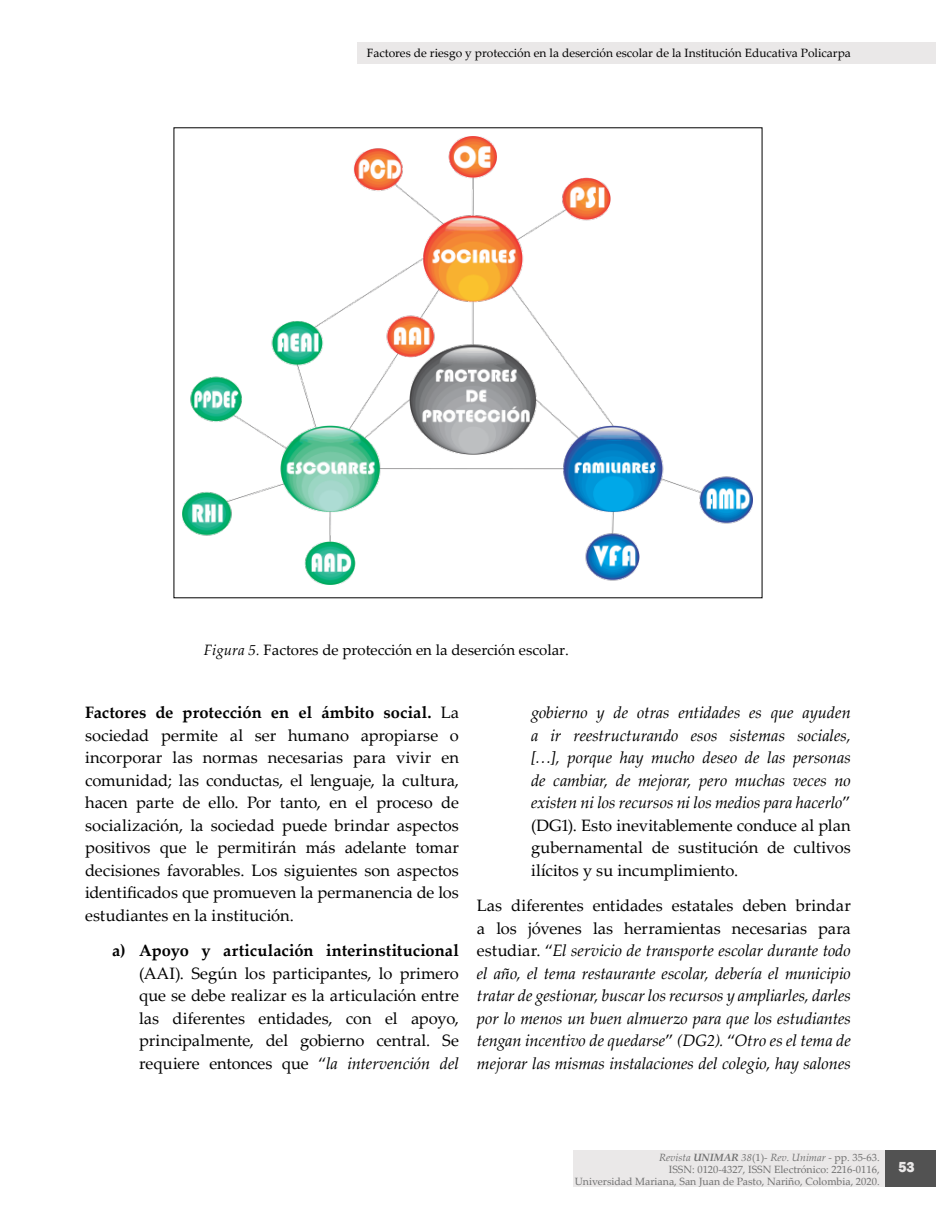
<style>
.page{position:relative;width:936px;height:1208px;background:#fff}
.page>*{position:absolute;margin:0;border:0;box-sizing:border-box;transform-origin:0 0}
.t1{font:italic 16.5px/22.5px "Palatino Linotype";letter-spacing:-.005em;color:#000;text-align:justify}
.t2{font:16.5px/22.5px "Palatino Linotype";color:#000;text-align:justify}
.t3{font:700 16.5px "Palatino Linotype";letter-spacing:.005em;color:#000}
.t4{font:15px "Palatino Linotype";color:#000}
.t5{font:800 15px "Franklin Gothic";color:#eae8e8;scale:.92 1}
.t6{font:12px "Palatino Linotype";color:#000}
.t7{font:10.5px/12px "Palatino Linotype";color:#707070;text-align:right}
.s1{font-style:italic}
.s2{font-weight:700}
.s3{font-style:normal}
.s4{font-weight:700;font-style:italic}
</style>
<div class="page">
<div style="left:357px;top:42px;width:578px;height:22px;background:#eae8e8"></div>
<div style="left:884px;top:1150px;width:51px;height:36px;background:#525252"></div>
<div style="left:573px;top:1150px;width:311px;height:36px;background:#eae8e8"></div>
<img style="left:182px;top:136px;width:570px;height:448px">
<p class="t6" style="left:367px;top:44px;width:485px">Factores de riesgo y protección en la deserción escolar de la Institución Educativa Policarpa</p>
<p class="t4" style="left:204px;top:639px;width:366px"><span class="s1">Figura 5.</span> Factores de protección en la deserción escolar.</p>
<p class="t2" style="left:85px;top:700px;width:375px"><span class="s2">Factores de protección en el ámbito social.</span> La sociedad permite al ser humano apropiarse o incorporar las normas necesarias para vivir en comunidad; las conductas, el lenguaje, la cultura, hacen parte de ello. Por tanto, en el proceso de socialización, la sociedad puede brindar aspectos positivos que le permitirán más adelante tomar decisiones favorables. Los siguientes son aspectos identificados que promueven la permanencia de los estudiantes en la institución.</p>
<p class="t3" style="left:112px;top:938px;width:348px">a) Apoyo y articulación interinstitucional</p>
<p class="t2" style="left:139px;top:961px;width:321px">(AAI). Según los participantes, lo primero que se debe realizar es la articulación entre las diferentes entidades, con el apoyo, principalmente, del gobierno central. Se requiere entonces que “<span class="s1">la intervención del</span></p>
<p class="t1" style="left:531px;top:700px;width:321px">gobierno y de otras entidades es que ayuden a ir reestructurando esos sistemas sociales, […], porque hay mucho deseo de las personas de cambiar, de mejorar, pero muchas veces no existen ni los recursos ni los medios para hacerlo<span class="s3">” (DG1). Esto inevitablemente conduce al plan gubernamental de sustitución de cultivos ilícitos y su incumplimiento.</span></p>
<p class="t1" style="left:477px;top:893px;width:375px"><span class="s3">Las diferentes entidades estatales deben brindar a los jóvenes las herramientas necesarias para estudiar. “</span>El servicio de transporte escolar durante todo el año, el tema restaurante escolar, debería el municipio tratar de gestionar, buscar los recursos y ampliarles, darles por lo menos un buen almuerzo para que los estudiantes tengan incentivo de quedarse<span class="s3">”</span> (DG2). <span class="s3">“</span>Otro es el tema de mejorar las mismas instalaciones del colegio, hay salones</p>
<p class="t7" style="left:574px;top:1150px;width:306px"><span class="s1">Revista</span> <span class="s4">UNIMAR</span> <span class="s1">38</span>(1)- <span class="s1">Rev. Unimar</span> - pp. 35-63.<br>ISSN: 0120-4327, ISSN Electrónico: 2216-0116,<br>Universidad Mariana, San Juan de Pasto, Nariño, Colombia, 2020.</p>
<p class="t5" style="left:898px;top:1157px;width:19px">53</p>
</div>
